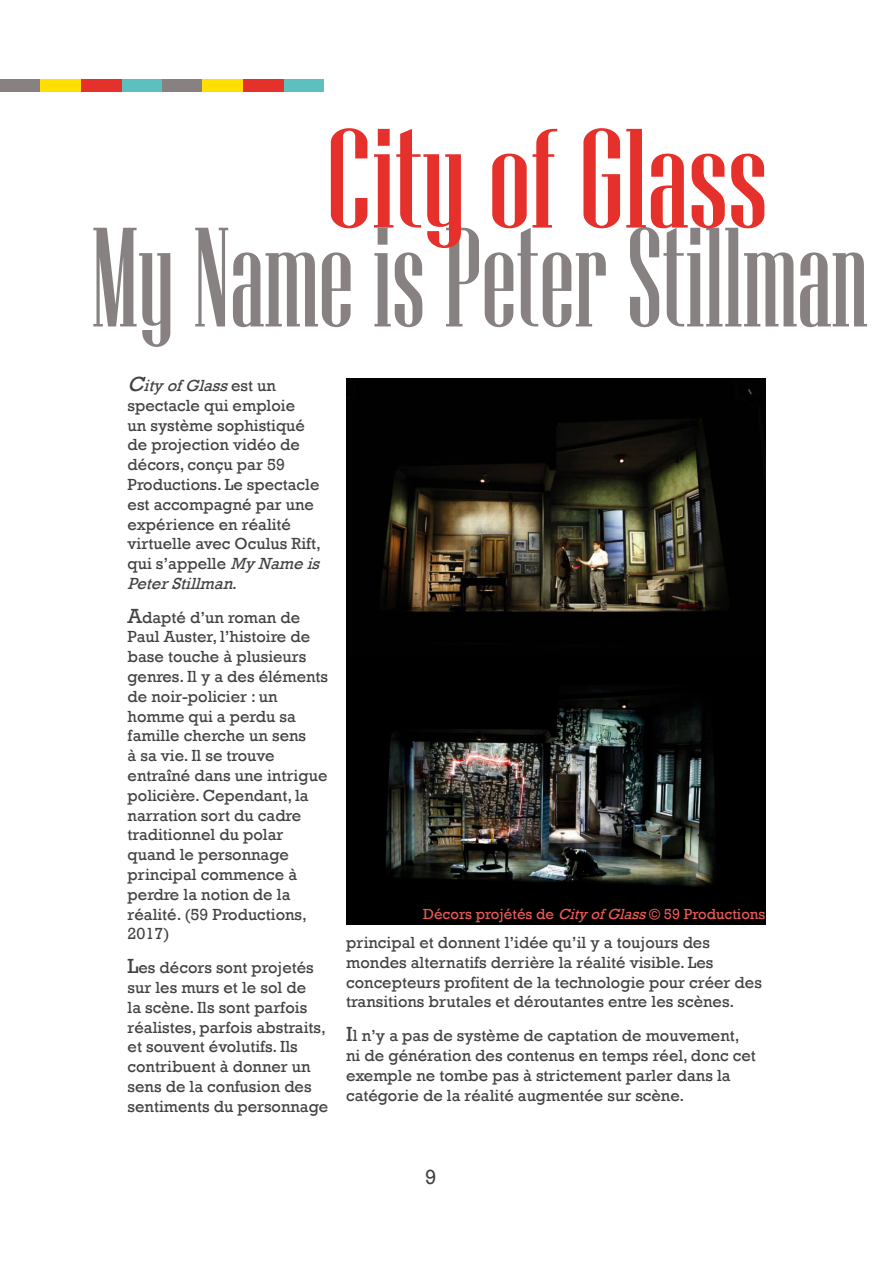
<style>
.page{position:relative;width:893px;height:1263px;background:#fff}
.page>*{position:absolute;margin:0;border:0;box-sizing:border-box;transform-origin:0 0}
.Heading_Left_GrisSqu{font:141px "Niagara Solid";color:#878181;scale:.9 1}
.Heading_Right{font:141px "Niagara Solid";color:#e6302b;scale:1.08 1}
.t1{font:21px "Rockwell";color:#424245}
.BodyText{font:16.5px/19.8px "Rockwell";color:#424245}
.t2{font:15px "Rockwell";color:#eb5a55}
.s1{font-style:italic;font-size:21px}
.s2{font-style:italic}
.s3{font-size:21px}
</style>
<div class="page">
<div style="left:202px;top:79px;width:40px;height:12px;background:#ffde00"></div>
<div style="left:284px;top:79px;width:40px;height:12px;background:#5ebfbf"></div>
<div style="left:162px;top:79px;width:40px;height:12px;background:#878181"></div>
<div style="left:243px;top:79px;width:40px;height:12px;background:#e6302b"></div>
<div style="left:122px;top:79px;width:40px;height:12px;background:#5ebfbf"></div>
<div style="left:0;top:79px;width:40px;height:12px;background:#878181"></div>
<div style="left:40px;top:79px;width:40px;height:12px;background:#ffde00"></div>
<div style="left:81px;top:79px;width:40px;height:12px;background:#e6302b"></div>
<img style="left:346px;top:658px;width:419px;height:266px">
<img style="left:346px;top:378px;width:419px;height:280px">
<p class="Heading_Right" style="left:326px;top:104px;width:410px">City of Glass</p>
<p class="Heading_Left_GrisSqu" style="left:91px;top:203px;width:864px">My Name is Peter Stillman</p>
<p class="BodyText" style="left:128px;top:376px;width:198px"><span class="s1">C</span><span class="s2">ityof Glass</span>e s t u n spectacle qui emploie<br>un système sophistiqué de projection vidéo de décors, conçu par 59<br>Productions. Le spectacle est accompagné par une expérience en réalité virtuelle avec Oculus Rift, qui s’appelle <span class="s2">MyNameis<br>PeterStillman</span>.</p>
<p class="BodyText" style="left:128px;top:607px;width:202px"><span class="s3">A</span>dapté d’un roman de<br>Paul Auster, l’histoire de base touche à plusieurs genres. Il y a des éléments de noir-policier : un homme qui a perdu sa famille cherche un sens<br>à sa vie. Il se trouve entraîné dans une intrigue policière. Cependant, la narration sort du cadre traditionnel du polar quand le personnage principal commence à perdre la notion de la réalité. (59 Productions,<br>2017)</p>
<p class="BodyText" style="left:128px;top:958px;width:202px"><span class="s3">L</span>es décors sont projetés sur les murs et le sol de<br>la scène. Ils sont parfois réalistes, parfois abstraits, et souvent évolutifs. Ils contribuent à donner un sens de la confusion des sentiments du personnage</p>
<p class="t2" style="left:423px;top:905px;width:344px">Décors projétés de <span class="s2">Cityof Glass</span>© 59 Productions</p>
<p class="BodyText" style="left:346px;top:933px;width:417px">principal et donnent l’idée qu’il y a toujours des mondes alternatifs derrière la réalité visible. Les concepteurs profitent de la technologie pour créer des transitions brutales et déroutantes entre les scènes.</p>
<p class="BodyText" style="left:346px;top:1026px;width:411px"><span class="s3">I</span>l n’y a pas de système de captation de mouvement, ni de génération des contenus en temps réel, donc cet exemple ne tombe pas à strictement parler dans la catégorie de la réalité augmentée sur scène.</p>
<p class="t1" style="left:425px;top:1165px;width:13px">9</p>
</div>
